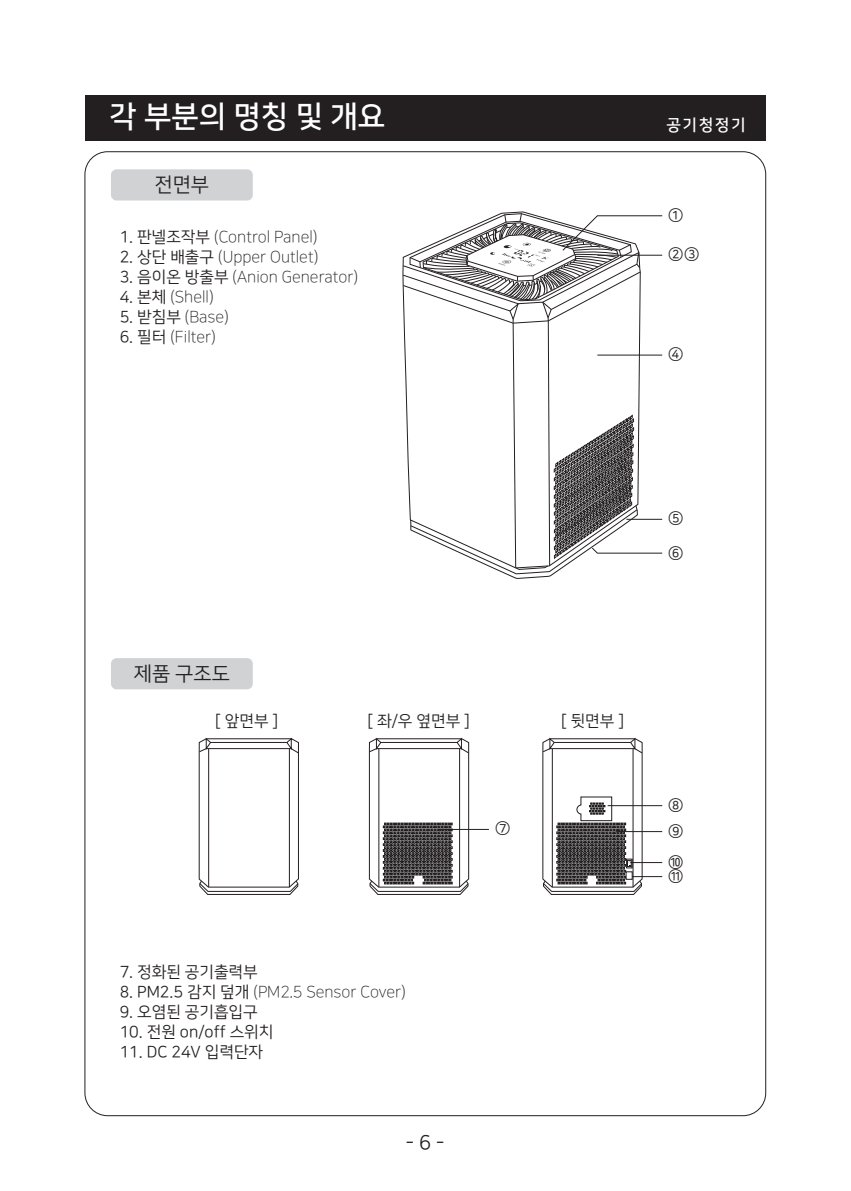
<style>
.page{position:relative;width:851px;height:1191px;background:#fff}
.page>*{position:absolute;margin:0;border:0;box-sizing:border-box;transform-origin:0 0}
.t1{font:30px "Nanum Square B";color:#fff}
.t2{font:20px "Nanum Square R";color:#231f20}
.t3{font:16px "Nanum Square L";color:#231f20}
.t4{font:16px/31px "Nanum Square R";color:#231f20}
.t5{font:16px "Nanum Square B";letter-spacing:.1em;color:#fff}
.s1{font-family:"Nanum Square R"}
</style>
<div class="page">
<div style="left:85px;top:95px;width:680px;height:45px;background:#231f20"></div>
<svg style="left:542px;top:738px;width:100px;height:157px"></svg>
<svg style="left:368px;top:738px;width:101px;height:157px"></svg>
<svg style="left:198px;top:738px;width:101px;height:157px"></svg>
<hr style="left:210px;top:742px;width:77px;height:1px;background:#231f20">
<hr style="left:289px;top:749px;width:1px;height:138px;background:#231f20">
<hr style="left:208px;top:749px;width:1px;height:138px;background:#231f20">
<div style="left:111px;top:169px;width:142px;height:31px;background:#d1d2d4;border-radius:6px"></div>
<div style="left:111px;top:658px;width:142px;height:31px;background:#d1d2d4;border-radius:6px"></div>
<svg style="left:402px;top:213px;width:261px;height:361px"></svg>
<hr style="left:597px;top:255px;width:65px;height:1px;background:#231f20">
<hr style="left:597px;top:354px;width:65px;height:1px;background:#231f20">
<hr style="left:626px;top:519px;width:36px;height:1px;background:#231f20">
<hr style="left:607px;top:805px;width:55px;height:1px;background:#231f20">
<hr style="left:616px;top:831px;width:46px;height:1px;background:#231f20">
<hr style="left:438px;top:829px;width:51px;height:1px;background:#231f20">
<hr style="left:630px;top:862px;width:32px;height:1px;background:#231f20">
<hr style="left:632px;top:876px;width:30px;height:1px;background:#231f20">
<h1 class="t1" style="left:109px;top:101px;width:277px">각 부분의 명칭 및 개요</h1>
<p class="t2" style="left:154px;top:175px;width:56px">전면부</p>
<p class="t3" style="left:120px;top:230px;width:199px"><span class="s1">1. 판넬조작부</span> (Control Panel)</p>
<p class="t3" style="left:120px;top:250px;width:200px"><span class="s1">2. 상단 배출구</span> (Upper Outlet)</p>
<p class="t3" style="left:120px;top:270px;width:240px"><span class="s1">3. 음이온 방출부</span> (Anion Generator)</p>
<p class="t3" style="left:120px;top:290px;width:95px"><span class="s1">4. 본체</span> (Shell)</p>
<p class="t3" style="left:120px;top:310px;width:111px"><span class="s1">5. 받침부</span> (Base)</p>
<p class="t3" style="left:120px;top:330px;width:98px"><span class="s1">6. 필터</span> (Filter)</p>
<p class="t5" style="left:666px;top:116px;width:81px">공기청정기</p>
<p class="t4" style="left:668px;top:199px;width:16px">①</p>
<p class="t4" style="left:668px;top:239px;width:32px">② ③</p>
<p class="t4" style="left:668px;top:339px;width:16px">④</p>
<p class="t2" style="left:134px;top:663px;width:97px">제품 구조도</p>
<p class="t4" style="left:215px;top:705px;width:65px">[ 앞면부 ]</p>
<p class="t4" style="left:367px;top:705px;width:104px">[ 좌/우 옆면부 ]</p>
<p class="t4" style="left:561px;top:705px;width:65px">[ 뒷면부 ]</p>
<p class="t4" style="left:668px;top:503px;width:16px">⑤</p>
<p class="t4" style="left:668px;top:537px;width:16px">⑥</p>
<p class="t4" style="left:668px;top:789px;width:16px">⑧</p>
<p class="t4" style="left:120px;top:956px;width:139px">7. 정화된 공기출력부</p>
<p class="t3" style="left:120px;top:984px;width:287px"><span class="s1">8. PM2.5 감지 덮개</span> (PM2.5 Sensor Cover)</p>
<p class="t4" style="left:120px;top:996px;width:139px">9. 오염된 공기흡입구</p>
<p class="t4" style="left:120px;top:1016px;width:155px">10. 전원 on/off 스위치</p>
<p class="t4" style="left:120px;top:1036px;width:145px">11. DC 24V 입력단자</p>
<p class="t2" style="left:406px;top:1133px;width:40px">- 6 -</p>
<p class="t4" style="left:495px;top:813px;width:16px">⑦</p>
<p class="t4" style="left:668px;top:815px;width:16px">⑨ ⑩</p>
<p class="t4" style="left:668px;top:860px;width:16px">⑪</p>
</div>
